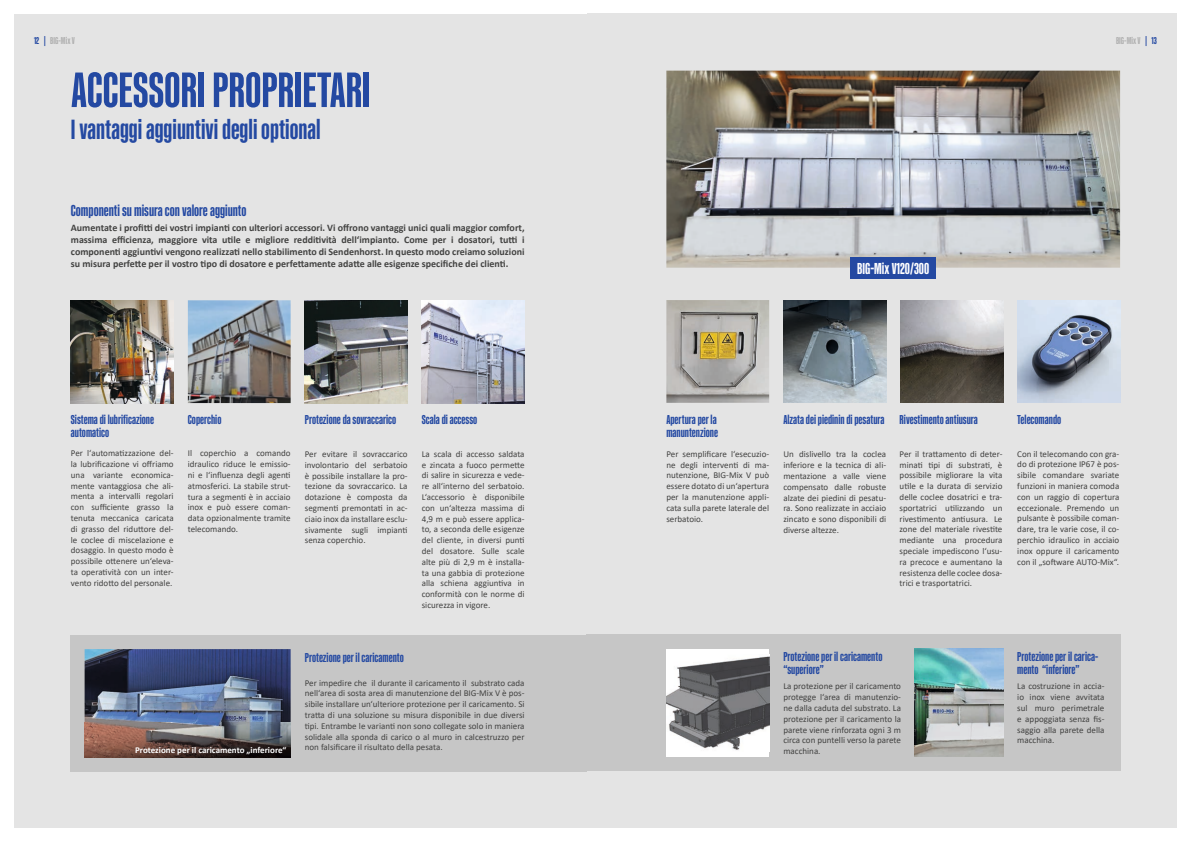
<style>
.page{position:relative;width:1191px;height:842px;background:#fff}
.page>*{position:absolute;margin:0;border:0;box-sizing:border-box;transform-origin:0 0}
.t1{font:700 50px "Kaneda Gothic";color:#2449a2}
.t2{font:700 28px "Kaneda Gothic";color:#2449a2}
.t3{font:700 16px "Kaneda Gothic";color:#2449a2}
.t4{font:700 16px "Kaneda Gothic";color:#fff}
.t5{font:700 13px/13px "Kaneda Gothic";color:#2449a2}
.t6{font:700 10px/12px "Calibri";color:#424241;text-align:justify}
.t7{font:700 10px "Kaneda Gothic";color:#b1b1b1}
.t8{font:9px/10.8px "Calibri";color:#424241;text-align:justify}
.t9{font:700 9px "Calibri";color:#fff}
.s1{color:#2449a2}
</style>
<div class="page">
<div style="left:14px;top:14px;width:590px;height:813px;background:#e4e4e4"></div>
<img style="left:422px;top:300px;width:102px;height:103px">
<img style="left:305px;top:300px;width:102px;height:103px">
<img style="left:71px;top:300px;width:103px;height:103px">
<div style="left:71px;top:635px;width:533px;height:136px;background:#c6c6c6"></div>
<img style="left:85px;top:649px;width:206px;height:73px">
<img style="left:85px;top:722px;width:206px;height:35px">
<img style="left:188px;top:300px;width:103px;height:103px">
<div style="left:587px;top:14px;width:589px;height:814px;background:#e4e4e4"></div>
<div style="left:586px;top:635px;width:534px;height:136px;background:#c6c6c6"></div>
<img style="left:666px;top:300px;width:103px;height:103px">
<img style="left:1017px;top:300px;width:103px;height:103px">
<img style="left:900px;top:300px;width:103px;height:103px">
<img style="left:783px;top:300px;width:103px;height:103px">
<img style="left:914px;top:649px;width:89px;height:108px">
<div style="left:666px;top:649px;width:103px;height:108px;background:#fff"></div>
<img style="left:666px;top:656px;width:103px;height:94px">
<img style="left:666px;top:71px;width:454px;height:197px">
<div style="left:850px;top:257px;width:86px;height:22px;background:#2449a2"></div>
<p class="t7" style="left:34px;top:35px;width:42px"><span class="s1">12 |</span> BIG-Mix V</p>
<p class="t7" style="left:1116px;top:35px;width:42px">BIG-Mix V <span class="s1">| 13</span></p>
<h1 class="t1" style="left:71px;top:62px;width:301px">ACCESSORI PROPRIETARI</h1>
<h2 class="t2" style="left:71px;top:114px;width:251px">I vantaggi aggiuntivi degli optional</h2>
<h3 class="t3" style="left:71px;top:202px;width:177px">Componenti su misura con valore aggiunto</h3>
<p class="t6" style="left:71px;top:222px;width:455px">Aumentate i profitti dei vostri impianti con ulteriori accessori. Vi offrono vantaggi unici quali maggior comfort, massima efficienza, maggiore vita utile e migliore redditività dell‘impianto. Come per i dosatori, tutti i componenti aggiuntivi vengono realizzati nello stabilimento di Sendenhorst. In questo modo creiamo soluzioni su misura perfette per il vostro tipo di dosatore e perfettamente adatte alle esigenze specifiche dei clienti.</p>
<h3 class="t5" style="left:71px;top:413px;width:85px">Sistema di lubrificazione automatico</h3>
<p class="t8" style="left:71px;top:447px;width:104px">Per l‘automatizzazione del&shy;la lubrificazione vi offriamo una variante economica&shy;mente vantaggiosa che ali&shy;menta a intervalli regolari con sufficiente grasso la tenuta meccanica caricata di grasso del riduttore del&shy;le coclee di miscelazione e dosaggio. In questo modo è possibile ottenere un‘eleva&shy;ta operatività con un inter&shy;vento ridotto del personale.</p>
<h3 class="t5" style="left:188px;top:413px;width:35px">Coperchio</h3>
<p class="t8" style="left:188px;top:448px;width:104px">Il coperchio a comando idraulico riduce le emissio&shy;ni e l‘influenza degli agenti atmosferici. La stabile strut&shy;tura a segmenti è in acciaio inox e può essere coman&shy;data opzionalmente tramite telecomando.</p>
<h3 class="t5" style="left:305px;top:413px;width:93px">Protezione da sovraccarico</h3>
<p class="t8" style="left:305px;top:448px;width:104px">Per evitare il sovraccarico involontario del serbatoio è possibile installare la pro&shy;tezione da sovraccarico. La dotazione è composta da segmenti premontati in ac&shy;ciaio inox da installare esclu&shy;sivamente sugli impianti senza coperchio.</p>
<h3 class="t5" style="left:422px;top:413px;width:57px">Scala di accesso</h3>
<p class="t8" style="left:422px;top:448px;width:104px">La scala di accesso saldata e zincata a fuoco permette di salire in sicurezza e vede&shy;re all‘interno del serbatoio.<br>L‘accessorio è disponibile con un‘altezza massima di 4,9 m e può essere applica&shy;to, a seconda delle esigenze del cliente, in diversi punti del dosatore. Sulle scale alte più di 2,9 m è installa&shy;ta una gabbia di protezione alla schiena aggiuntiva in conformità con le norme di sicurezza in vigore.</p>
<h3 class="t5" style="left:305px;top:650px;width:100px">Protezione per il caricamento</h3>
<p class="t8" style="left:305px;top:677px;width:221px">Per impedire che il durante il caricamento il substrato cada nell‘area di sosta area di manutenzione del BIG-Mix V è pos&shy;sibile installare un‘ulteriore protezione per il caricamento. Si tratta di una soluzione su misura disponibile in due diversi tipi. Entrambe le varianti non sono collegate solo in maniera solidale alla sponda di carico o al muro in calcestruzzo per</p>
<p class="t9" style="left:135px;top:743px;width:153px">Protezione per il caricamento „inferiore“</p>
<p class="t8" style="left:305px;top:742px;width:139px">non falsificare il risultato della pesata.</p>
<h3 class="t4" style="left:857px;top:259px;width:74px">BIG-Mix V120/300</h3>
<h3 class="t5" style="left:666px;top:413px;width:53px">Apertura per la manuntenzione</h3>
<p class="t8" style="left:666px;top:448px;width:104px">Per semplificare l‘esecuzio&shy;ne degli interventi di ma&shy;nutenzione, BIG-Mix V può essere dotato di un‘apertura per la manutenzione appli&shy;cata sulla parete laterale del serbatoio.</p>
<h3 class="t5" style="left:783px;top:413px;width:103px">Alzata dei piedinin di pesatura</h3>
<p class="t8" style="left:783px;top:449px;width:104px">Un dislivello tra la coclea inferiore e la tecnica di ali&shy;mentazione a valle viene compensato dalle robuste alzate dei piedini di pesatu&shy;ra. Sono realizzate in acciaio zincato e sono disponibili di diverse altezze.</p>
<h3 class="t5" style="left:899px;top:413px;width:80px">Rivestimento antiusura</h3>
<p class="t8" style="left:899px;top:448px;width:104px">Per il trattamento di deter&shy;minati tipi di substrati, è possibile migliorare la vita utile e la durata di servizio delle coclee dosatrici e tra&shy;sportatrici utilizzando un rivestimento antiusura. Le zone del materiale rivestite mediante una procedura speciale impediscono l‘usu&shy;ra precoce e aumentano la resistenza delle coclee dosa&shy;trici e trasportatrici.</p>
<h3 class="t5" style="left:1017px;top:413px;width:45px">Telecomando</h3>
<p class="t8" style="left:1017px;top:448px;width:104px">Con il telecomando con gra&shy;do di protezione IP67 è pos&shy;sibile comandare svariate funzioni in maniera comoda con un raggio di copertura eccezionale. Premendo un pulsante è possibile coman&shy;dare, tra le varie cose, il co&shy;perchio idraulico in acciaio inox oppure il caricamento con il „software AUTO-Mix“.</p>
<h3 class="t5" style="left:783px;top:650px;width:100px">Protezione per il caricamento “superiore”</h3>
<p class="t8" style="left:783px;top:681px;width:119px">La protezione per il caricamento protegge l‘area di manutenzio&shy;ne dalla caduta del substrato. La protezione per il caricamento la parete viene rinforzata ogni 3 m circa con puntelli verso la parete macchina.</p>
<h3 class="t5" style="left:1017px;top:650px;width:82px">Protezione per il carica&shy;mento “inferiore”</h3>
<p class="t8" style="left:1017px;top:681px;width:89px">La costruzione in accia&shy;io inox viene avvitata sul muro perimetrale e appoggiata senza fis&shy;saggio alla parete della macchina.</p>
</div>
